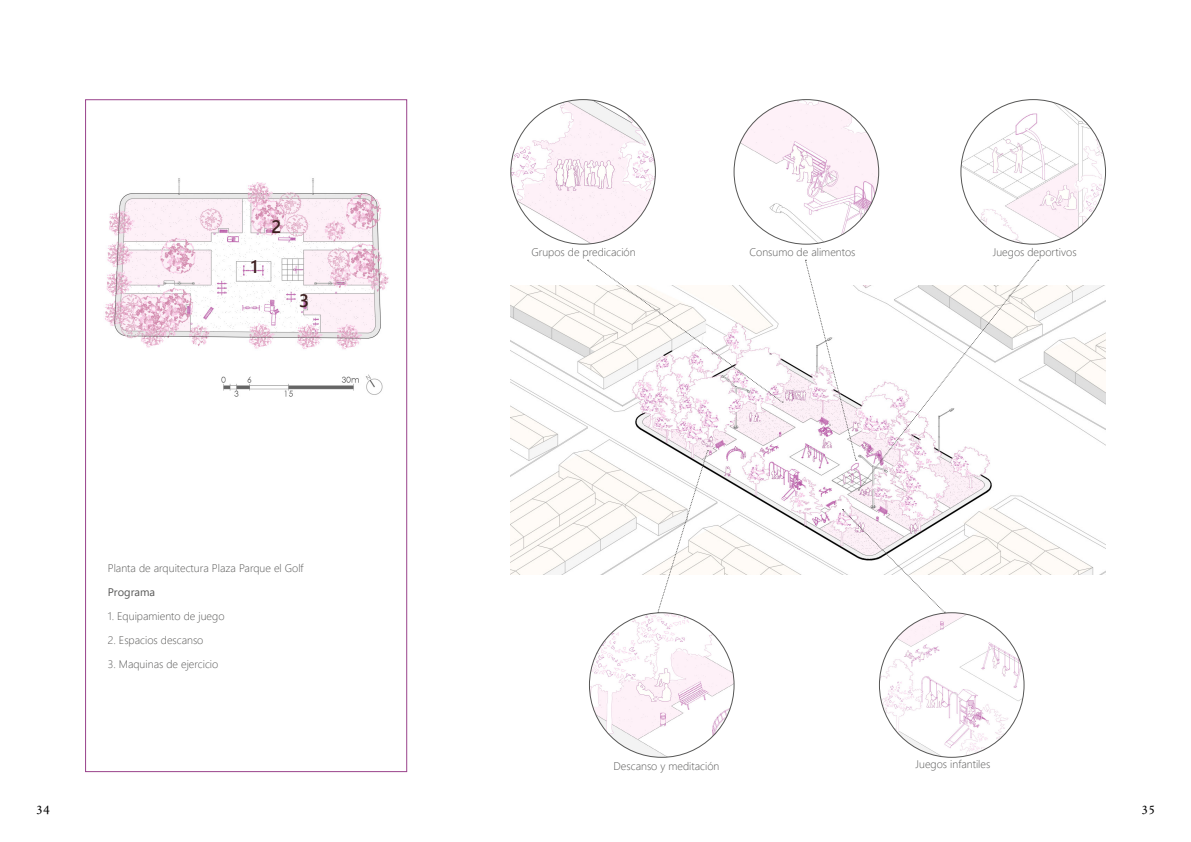
<style>
.page{position:relative;width:1191px;height:842px;background:#fff}
.page>*{position:absolute;margin:0;border:0;box-sizing:border-box;transform-origin:0 0}
.t1{font:600 18px "Segoe UI";color:#3c1e1e}
.t2{font:14px "Minion Pro";color:#000}
.t3{font:300 11px "Segoe UI";color:#575756}
.t4{font:11px "Segoe UI";color:#575756}
</style>
<div class="page">
<img style="left:105px;top:178px;width:284px;height:219px">
<img style="left:510px;top:286px;width:596px;height:288px">
<img style="left:511px;top:100px;width:144px;height:144px;border-radius:72px">
<img style="left:734px;top:100px;width:144px;height:144px;border-radius:72px">
<img style="left:589px;top:613px;width:145px;height:144px;border-radius:72px">
<img style="left:879px;top:613px;width:145px;height:144px;border-radius:72px">
<svg style="left:804px;top:260px;width:53px;height:201px"></svg>
<svg style="left:587px;top:260px;width:196px;height:143px"></svg>
<svg style="left:842px;top:509px;width:103px;height:104px"></svg>
<svg style="left:858px;top:261px;width:180px;height:229px"></svg>
<img style="left:961px;top:100px;width:144px;height:144px;border-radius:72px">
<svg style="left:657px;top:450px;width:51px;height:163px"></svg>
<h1 class="t1" style="left:251px;top:249px;width:9px">1</h1>
<h1 class="t1" style="left:271px;top:210px;width:11px">2</h1>
<h1 class="t1" style="left:299px;top:284px;width:11px">3</h1>
<p class="t3" style="left:108px;top:558px;width:197px">Planta de arquitectura Plaza Parque el Golf</p>
<p class="t4" style="left:108px;top:582px;width:49px">Programa</p>
<p class="t3" style="left:108px;top:606px;width:118px">1. Equipamiento de juego</p>
<p class="t3" style="left:108px;top:630px;width:97px">2. Espacios descanso</p>
<p class="t3" style="left:108px;top:654px;width:112px">3. Maquinas de ejercicio</p>
<p class="t3" style="left:531px;top:242px;width:106px">Grupos de predicación</p>
<p class="t3" style="left:749px;top:242px;width:108px">Consumo de alimentos</p>
<p class="t3" style="left:992px;top:242px;width:85px">Juegos deportivos</p>
<p class="t3" style="left:613px;top:755px;width:107px">Descanso y meditación</p>
<p class="t3" style="left:915px;top:753px;width:76px">Juegos infantiles</p>
<p class="t2" style="left:36px;top:798px;width:15px">34</p>
<p class="t2" style="left:1141px;top:798px;width:15px">35</p>
</div>
